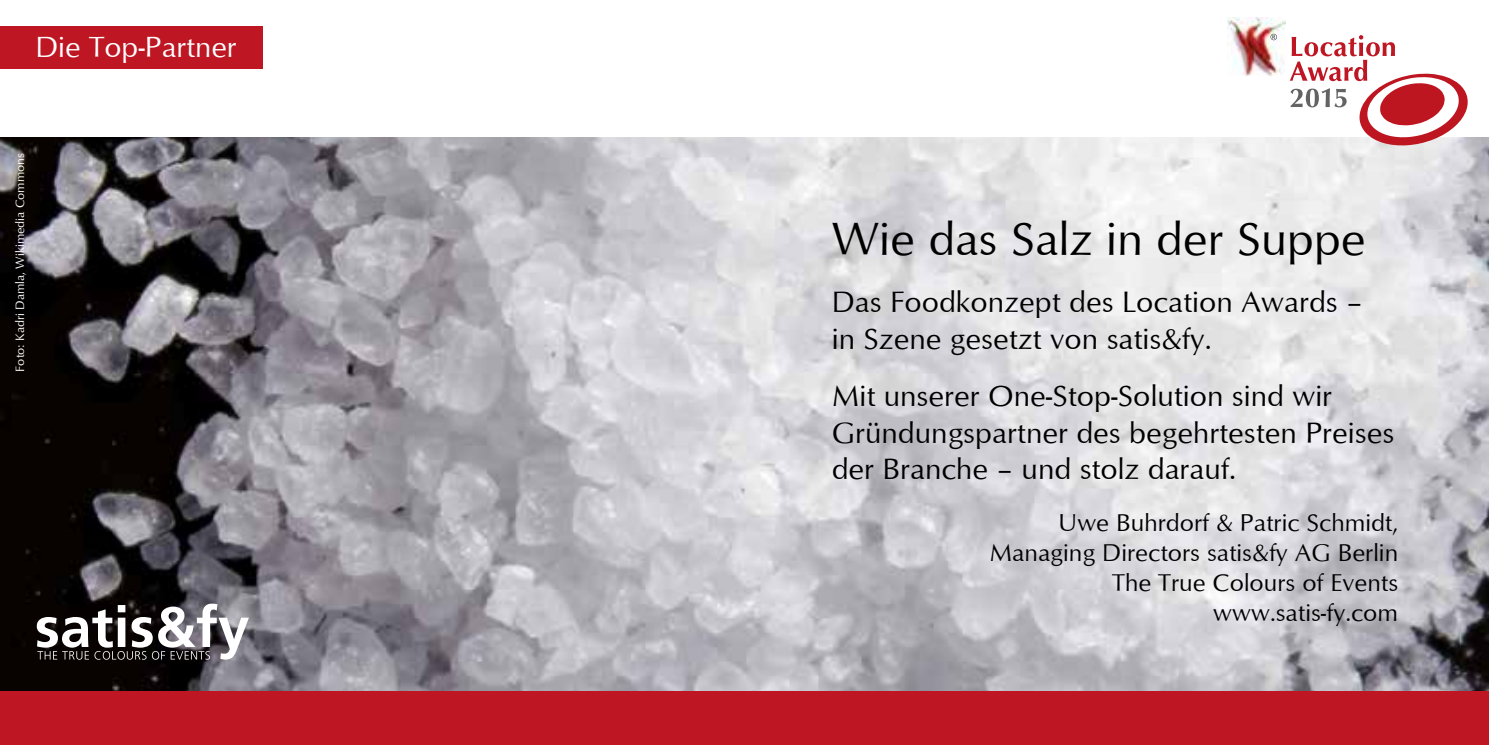
<style>
.page{position:relative;width:1489px;height:745px;background:#fff}
.page>*{position:absolute;margin:0;border:0;box-sizing:border-box;transform-origin:0 0}
.t1{font:48px "Optimum";color:#000}
.t2{font:30.25px/36.2px "Optimum";color:#000}
.t3{font:30px "Optimum";color:#fff}
.t4{font:25px/30px "Optimum";color:#000;text-align:right}
.t5{font:12.5px "Optimum";color:#fff}
</style>
<div class="page">
<div style="left:0;top:27px;width:262px;height:42px;background:#be1622"></div>
<img style="left:0;top:137px;width:1488px;height:554px">
<svg style="left:37px;top:603px;width:212px;height:56px"></svg>
<div style="left:744px;top:691px;width:744px;height:53px;background:#be1622"></div>
<div style="left:0;top:691px;width:744px;height:53px;background:#be1622"></div>
<img style="left:1227px;top:18px;width:58px;height:57px">
<svg style="left:1270px;top:34px;width:6px;height:6px"></svg>
<svg style="left:1289px;top:35px;width:178px;height:110px"></svg>
<p class="t3" style="left:35px;top:28px;width:203px">Die Top-Partner</p>
<p class="t5" style="left:12px;top:371px;width:220px;rotate:-90deg">Foto: Kadri Damla, Wikimedia Commons</p>
<h1 class="t1" style="left:831px;top:209px;width:535px">Wie das Salz in der Suppe</h1>
<p class="t2" style="left:831px;top:283px;width:532px">Das Foodkonzept des Location Awards – in Szene gesetzt von satis&amp;fy.</p>
<p class="t2" style="left:831px;top:377px;width:564px">Mit unserer One-Stop-Solution sind wir<br>Gründungspartner des begehrtesten Preises der Branche – und stolz darauf.</p>
<p class="t4" style="left:989px;top:506px;width:410px">Uwe Buhrdorf &amp; Patric Schmidt,<br>Managing Directors satis&amp;fy AG Berlin<br>The True Colours of Events www.satis-fy.com</p>
</div>
